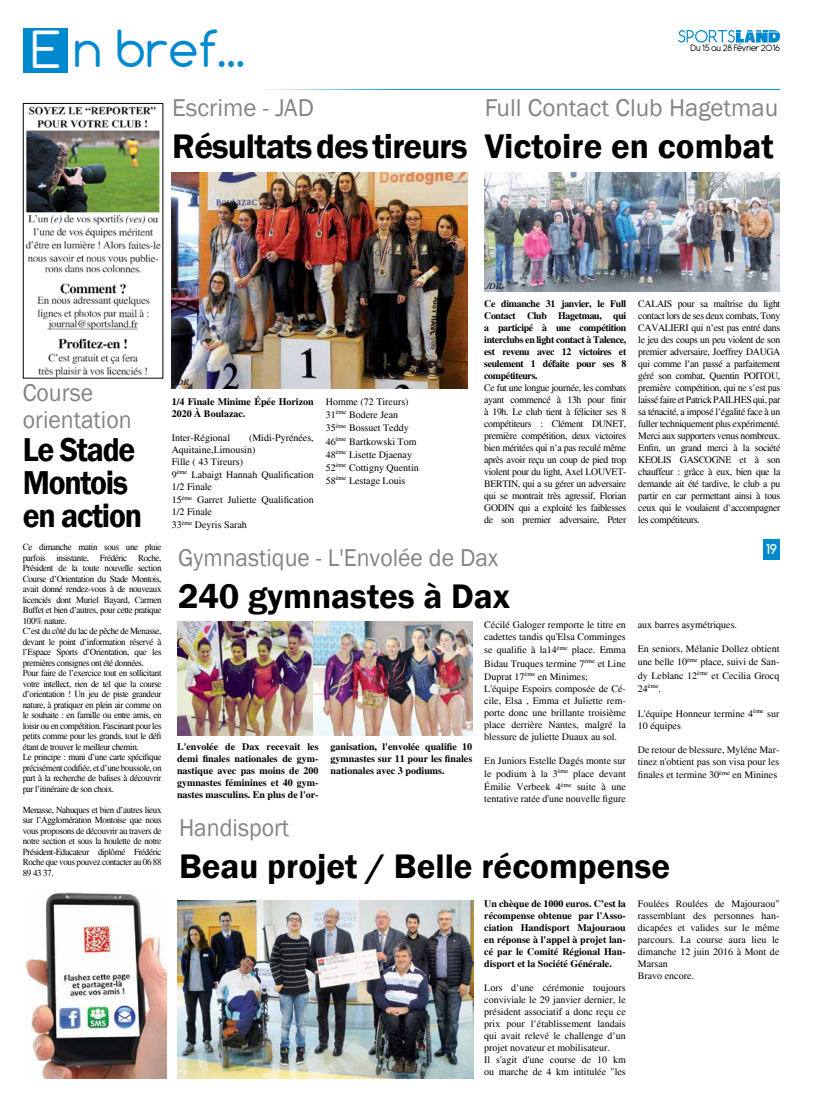
<style>
.page{position:relative;width:820px;height:1106px;background:#fff}
.page>*{position:absolute;margin:0;border:0;box-sizing:border-box;transform-origin:0 0}
.t1{font:48px "Comfortaa";color:#0089cf}
.t2{font:48px "Comfortaa";color:#fff}
.t3{font:600 35px "Franklin Gothic";color:#000}
.t4{font:600 35px "Franklin Gothic";letter-spacing:-.025em;color:#000}
.t5{font:600 34px/33px "Franklin Gothic";letter-spacing:-.04em;color:#000;scale:.93 1}
.t6{font:25px/27px "Franklin Gothic";color:#828487;scale:.95 1}
.t7{font:25px "Franklin Gothic";color:#828487}
.t8{font:700 13px "Comfortaa";color:#fff}
.t9{font:10px/12px "Times";color:#000}
.t10{font:700 10px/12px "Times";color:#000;text-align:justify}
.t11{font:10px "Antipasto";letter-spacing:-.01em;color:#000}
.t12{font:9.4px/10.5px "Times";letter-spacing:-.04em;color:#000;scale:.96 1}
.t13{font:italic 8.7px "Times";color:#000}
</style>
<div class="page">
<div style="left:763px;top:539px;width:16px;height:20px;background:#0089cf"></div>
<svg style="left:678px;top:30px;width:101px;height:13px"></svg>
<div style="left:23px;top:28px;width:44px;height:45px;background:#0089cf"></div>
<hr style="left:211px;top:89px;width:568px;height:1px;background:#0089cf">
<img style="left:26px;top:892px;width:141px;height:186px">
<img style="left:25px;top:106px;width:136px;height:270px">
<div style="left:23px;top:103px;width:140px;height:275px;border:1px solid #000"></div>
<img style="left:172px;top:172px;width:295px;height:216px">
<img style="left:484px;top:172px;width:295px;height:120px">
<img style="left:177px;top:621px;width:295px;height:114px">
<img style="left:177px;top:900px;width:296px;height:178px">
<h1 class="t2" style="left:31px;top:20px;width:32px">E</h1>
<h1 class="t1" style="left:73px;top:18px;width:173px">n bref...</h1>
<h3 class="t7" style="left:172px;top:92px;width:143px">Escrime - JAD</h3>
<h2 class="t4" style="left:172px;top:124px;width:297px">Résultats des tireurs</h2>
<p class="t11" style="left:690px;top:42px;width:91px">Du 15 au 28 Février 2016</p>
<h3 class="t7" style="left:484px;top:92px;width:295px">Full Contact Club Hagetmau</h3>
<h2 class="t3" style="left:484px;top:124px;width:290px">Victoire en combat</h2>
<h3 class="t6" style="left:23px;top:379px;width:116px">Course orientation</h3>
<h3 class="t5" style="left:23px;top:433px;width:130px">Le Stade<br>Montois en action</h3>
<p class="t13" style="left:172px;top:377px;width:18px">./DR</p>
<p class="t10" style="left:172px;top:395px;width:143px">1/4 Finale Minime Épée Horizon<br>2020 À Boulazac.</p>
<p class="t9" style="left:172px;top:431px;width:60px">Inter-Régional</p>
<p class="t9" style="left:172px;top:431px;width:143px;text-indent:77px">(Midi-Pyrénées,<br>Aquitaine,Limousin)<br>Fille ( 43 Tireurs)</p>
<p class="t9" style="left:172px;top:469px;width:143px">9<sup>ème</sup> Labaigt Hannah Qualification<br>1/2 Finale</p>
<p class="t9" style="left:172px;top:494px;width:143px">15<sup>ème</sup> Garret Juliette Qualification<br>1/2 Finale</p>
<p class="t9" style="left:172px;top:519px;width:77px">33<sup>ème</sup> Deyris Sarah</p>
<p class="t9" style="left:325px;top:395px;width:94px;line-height:13.2px">Homme (72 Tireurs)<br>31<sup>ème</sup> Bodere Jean<br>35<sup>ème</sup> Bossuet Teddy<br>46<sup>ème</sup> Bartkowski Tom<br>48<sup>ème</sup> Lisette Djaenay<br>52<sup>ème</sup> Cottigny Quentin<br>58<sup>ème</sup> Lestage Louis</p>
<p class="t13" style="left:484px;top:281px;width:18px">./DR</p>
<p class="t10" style="left:484px;top:298px;width:143px">Ce dimanche 31 janvier, le Full Contact Club Hagetmau, qui a participé à une compétition interclubs en light contact à Talence, est revenu avec 12 victoires et seulement 1 défaite pour ses 8 compétiteurs.</p>
<p class="t9" style="left:484px;top:382px;width:143px;text-align:justify">Ce fut une longue journée, les combats ayant commencé à 13h pour finir à 19h. Le club tient à féliciter ses 8 compétiteurs : Clément DUNET, première compétition, deux victoires bien méritées qui n’a pas reculé même après avoir reçu un coup de pied trop violent pour du light, Axel LOUVET-BERTIN, qui a su gérer un adversaire qui se montrait très agressif, Florian GODIN qui a exploité les faiblesses de son premier adversaire, Peter</p>
<p class="t9" style="left:638px;top:298px;width:143px;text-align:justify">CALAIS pour sa maîtrise du light contact lors de ses deux combats, Tony CAVALIERI qui n’est pas entré dans le jeu des coups un peu violent de son premier adversaire, Joeffrey DAUGA qui comme l’an passé a parfaitement géré son combat, Quentin POITOU, première compétition, qui ne s’est pas laissé faire et Patrick PAILHES qui, par sa ténacité, a imposé l’égalité face à un fuller techniquement plus expérimenté.<br>Merci aux supporters venus nombreux.<br>Enfin, un grand merci à la société KEOLIS GASCOGNE et à son chauffeur : grâce à eux, bien que la demande ait été tardive, le club a pu partir en car permettant ainsi à tous ceux qui le voulaient d’accompagner les compétiteurs.</p>
<p class="t12" style="left:23px;top:542px;width:146px">Ce dimanche matin sous une pluie parfois insistante, Frédéric Roche, Président de la toute nouvelle section Course d’Orientation du Stade Montois, avait donné rendez-vous à de nouveaux licenciés dont Muriel Bayard, Carmen Buffet et bien d’autres, pour cette pratique 100% nature.<br>C’est du côté du lac de pêche de Menasse, devant le point d’information réservé à l’Espace Sports d’Orientation, que les premières consignes ont été données.<br>Pour faire de l’exercice tout en sollicitant votre intellect, rien de tel que la course d’orientation ! Un jeu de piste grandeur nature, à pratiquer en plein air comme on le souhaite : en famille ou entre amis, en loisir ou en compétition. Fascinant pour les petits comme pour les grands, tout le défi étant de trouver le meilleur chemin.<br>Le principe : muni d’une carte spécifique précisément codifiée, et d’une boussole, on part à la recherche de balises à découvrir par l’itinéraire de son choix.</p>
<p class="t12" style="left:23px;top:804px;width:146px;text-align:justify">Menasse, Nahuques et bien d’autres lieux sur l’Agglomération Montoise que nous vous proposons de découvrir au travers de notre section et sous la houlette de notre Président-Educateur diplômé Frédéric Roche que vous pouvez contacter au 06 88<br>89 43 37.</p>
<h3 class="t6" style="left:178px;top:544px;width:338px">Gymnastique - L'Envolée de Dax</h3>
<h2 class="t3" style="left:178px;top:574px;width:333px">240 gymnastes à Dax</h2>
<p class="t10" style="left:177px;top:741px;width:143px">L'envolée de Dax recevait les demi finales nationales de gym&shy;nastique avec pas moins de 200 gymnastes féminines et 40 gym&shy;nastes masculins. En plus de l'or-</p>
<p class="t10" style="left:330px;top:741px;width:143px">ganisation, l'envolée qualifie 10 gymnastes sur 11 pour les finales nationales avec 3 podiums.</p>
<p class="t9" style="left:484px;top:619px;width:143px">Cécilé Galoger remporte le titre en cadettes tandis qu'Elsa Comminges</p>
<p class="t9" style="left:484px;top:643px;width:143px;line-height:13.2px;text-align:justify">se qualifie à la14<sup>ème</sup> place. Emma Bidau Truques termine 7<sup>ème</sup> et Line Duprat 17<sup>ème</sup> en Minimes;</p>
<p class="t9" style="left:484px;top:682px;width:143px;text-align:justify">L'équipe Espoirs composée de Cé&shy;cile, Elsa , Emma et Juliette rem&shy;porte donc une brillante troisième place derrière Nantes, malgré la blessure de juliette Duaux au sol.</p>
<p class="t9" style="left:484px;top:754px;width:143px;line-height:13.2px;text-align:justify">En Juniors Estelle Dagés monte sur le podium à la 3<sup>ème</sup> place devant Émilie Verbeek 4<sup>ème</sup> suite à une</p>
<p class="t9" style="left:484px;top:793px;width:143px">tentative ratée d'une nouvelle figure</p>
<h3 class="t8" style="left:765px;top:540px;width:12px">19</h3>
<p class="t9" style="left:637px;top:619px;width:101px">aux barres asymétriques.</p>
<p class="t9" style="left:637px;top:642px;width:143px;line-height:13.2px;text-align:justify">En seniors, Mélanie Dollez obtient une belle 10<sup>ème</sup> place, suivi de San&shy;dy Leblanc 12<sup>ème</sup> et Cecilia Grocq 24<sup>ème</sup>.</p>
<p class="t9" style="left:637px;top:707px;width:143px">L'équipe Honneur termine 4<sup>ème</sup> sur<br>10 équipes</p>
<p class="t9" style="left:637px;top:743px;width:143px">De retour de blessure, Myléne Mar&shy;tinez n'obtient pas son visa pour les</p>
<p class="t9" style="left:637px;top:769px;width:141px">finales et termine 30<sup>ème</sup> en Minines</p>
<h3 class="t6" style="left:179px;top:815px;width:117px">Handisport</h3>
<h2 class="t3" style="left:179px;top:845px;width:492px">Beau projet / Belle récompense</h2>
<p class="t10" style="left:484px;top:898px;width:143px">Un chèque de 1000 euros. C’est la récompense obtenue par l'Asso&shy;ciation Handisport Majouraou en réponse à l'appel à projet lan&shy;cé par le Comité Régional Han&shy;disport et la Société Générale.</p>
<p class="t9" style="left:484px;top:982px;width:143px">Lors d’une cérémonie toujours conviviale le 29 janvier dernier, le président associatif a donc reçu ce prix pour l’établissement landais qui avait relevé le challenge d’un projet novateur et mobilisateur.<br>Il s'agit d'une course de 10 km ou marche de 4 km intitulée "les</p>
<p class="t9" style="left:637px;top:898px;width:143px">Foulées Roulées de Majouraou" rassemblant des personnes han&shy;dicapées et valides sur le même parcours. La course aura lieu le dimanche 12 juin 2016 à Mont de<br>Marsan<br>Bravo encore.</p>
</div>
